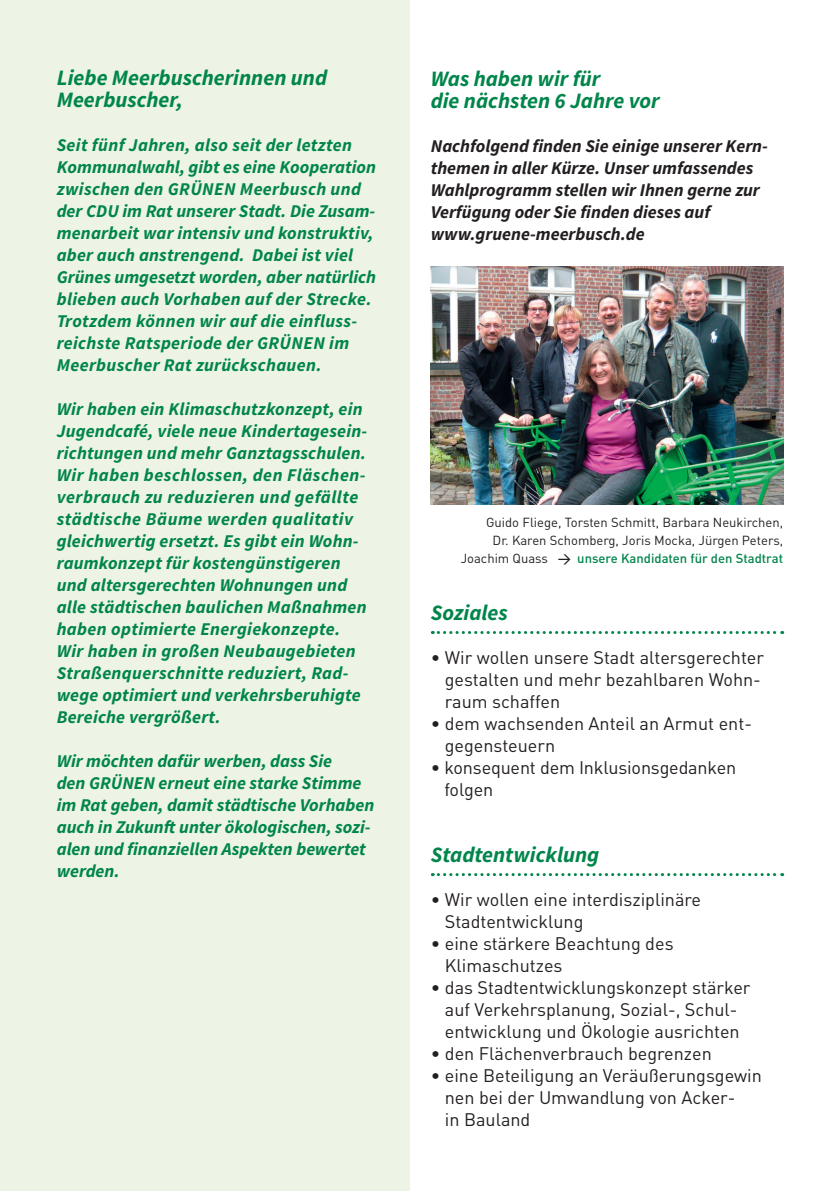
<style>
.page{position:relative;width:840px;height:1191px;background:#fff}
.page>*{position:absolute;margin:0;border:0;box-sizing:border-box;transform-origin:0 0}
.t1{font:italic 700 22px/22px "Source Sans Pro";color:#00854a}
.t2{font:italic 700 18px/22px "Source Sans Pro";letter-spacing:.01em;color:#00854a}
.t3{font:18px/22px "FFDIN";color:#231f20}
.t4{font:italic 700 18px/22px "Source Sans Pro";color:#231f20}
.t5{font:13px/18px "FFDIN";color:#231f20;text-align:right}
.s1{font-weight:500}
.s2{font-weight:500;color:#00854a}
</style>
<div class="page">
<div style="left:0;top:0;width:409px;height:1191px;background:#edf3e5"></div>
<img style="left:430px;top:266px;width:352px;height:238px">
<svg style="left:432px;top:631px;width:350px;height:3px"></svg>
<svg style="left:432px;top:873px;width:350px;height:3px"></svg>
<p class="t1" style="left:57px;top:66px;width:272px">Liebe Meerbuscherinnen und<br>Meerbuscher,</p>
<p class="t2" style="left:57px;top:133px;width:320px">Seit fünf Jahren, also seit der letzten Kommunalwahl, gibt es eine Kooperation zwischen den GRÜNEN Meerbusch und der CDU im Rat unserer Stadt. Die Zusam&shy;menarbeit war intensiv und konstruktiv, aber auch anstrengend. Dabei ist viel Grünes umgesetzt worden, aber natürlich blieben auch Vorhaben auf der Strecke.<br>Trotzdem können wir auf die einfluss&shy;reichste Ratsperiode der GRÜNEN im Meerbuscher Rat zurückschauen.</p>
<p class="t2" style="left:57px;top:397px;width:312px">Wir haben ein Klimaschutzkonzept, ein Jugendcafé, viele neue Kindertagesein&shy;richtungen und mehr Ganztagsschulen.<br>Wir haben beschlossen, den Fläschen&shy;verbrauch zu reduzieren und gefällte städtische Bäume werden qualitativ gleichwertig ersetzt. Es gibt ein Wohn&shy;raumkonzept für kostengünstigeren und altersgerechten Wohnungen und alle städtischen baulichen Maßnahmen haben optimierte Energiekonzepte.<br>Wir haben in großen Neubaugebieten Straßenquerschnitte reduziert, Rad&shy;wege optimiert und verkehrsberuhigte Bereiche vergrößert.</p>
<p class="t2" style="left:57px;top:749px;width:319px">Wir möchten dafür werben, dass Sie<br>den GRÜNEN erneut eine starke Stimme im Rat geben, damit städtische Vorhaben auch in Zukunft unter ökologischen, sozi&shy;alen und finanziellen Aspekten bewertet werden.</p>
<p class="t1" style="left:430px;top:68px;width:230px">Was haben wir für<br>die nächsten 6 Jahre vor</p>
<p class="t4" style="left:430px;top:135px;width:338px">Nachfolgend finden Sie einige unserer Kern&shy;themen in aller Kürze. Unser umfassendes Wahlprogramm stellen wir Ihnen gerne zur Verfügung oder Sie finden dieses auf www.gruene-meerbusch.de</p>
<p class="t5" style="left:460px;top:513px;width:324px">Guido Fliege, Torsten Schmitt, Barbara Neukirchen,<br>Dr. Karen Schomberg, Joris Mocka, Jürgen Peters,<br>Joachim Quass <span class="s1">&gt;</span> <span class="s2">unsere Kandidaten für den Stadtrat</span></p>
<p class="t1" style="left:430px;top:601px;width:78px">Soziales</p>
<p class="t3" style="left:444px;top:646px;width:320px;text-indent:-14px">• Wir wollen unsere Stadt altersgerechter gestalten und mehr bezahlbaren Wohn&shy;raum schaffen</p>
<p class="t3" style="left:444px;top:712px;width:308px;text-indent:-14px">• dem wachsenden Anteil an Armut ent&shy;gegensteuern</p>
<p class="t3" style="left:444px;top:756px;width:293px;text-indent:-14px">• konsequent dem Inklusionsgedanken folgen</p>
<p class="t1" style="left:430px;top:843px;width:170px">Stadtentwicklung</p>
<p class="t3" style="left:444px;top:888px;width:257px;text-indent:-14px">• Wir wollen eine interdisziplinäre<br>Stadtentwicklung</p>
<p class="t3" style="left:444px;top:932px;width:230px;text-indent:-14px">• eine stärkere Beachtung des<br>Klimaschutzes</p>
<p class="t3" style="left:430px;top:976px;width:321px;text-align:center">• das Stadtentwicklungskonzept stärker auf Verkehrsplanung, Sozial-, Schul&shy;entwicklung und Ökologie ausrichten</p>
<p class="t3" style="left:430px;top:1042px;width:282px">• den Flächenverbrauch begrenzen</p>
<p class="t3" style="left:444px;top:1064px;width:318px;text-indent:-14px">• eine Beteiligung an Veräußerungsgewin nen bei der Umwandlung von Acker-<br>in Bauland</p>
</div>
